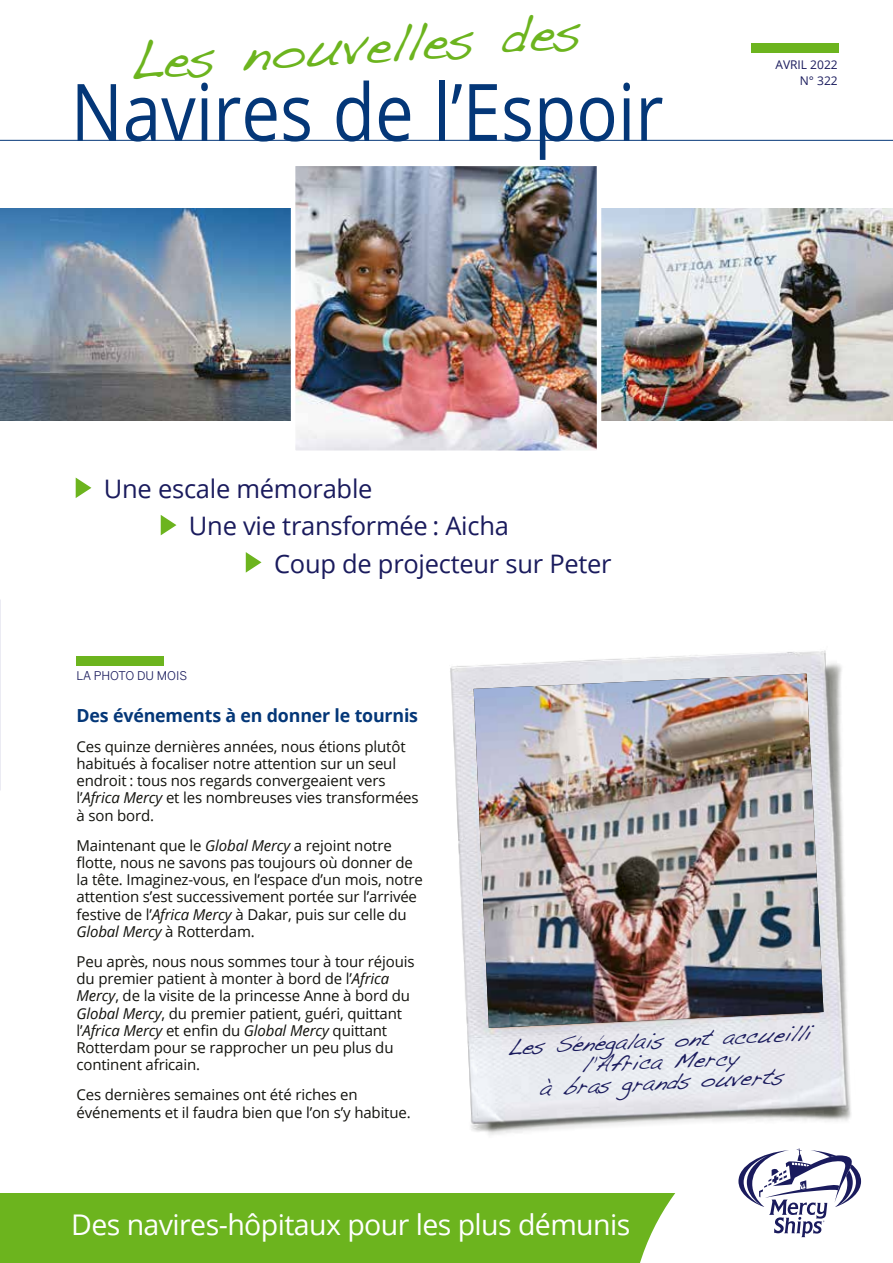
<style>
.page{position:relative;width:893px;height:1263px;background:#fff}
.page>*{position:absolute;margin:0;border:0;box-sizing:border-box;transform-origin:0 0}
.t1{font:79.35px "Open Sans";color:#043778;scale:.87 1}
.t2{font:43.5px "Dakota";color:#6cb41e}
.t3{font:28.5px "Open Sans";letter-spacing:-.02em;color:#fff}
.t4{font:25.5px "Open Sans";letter-spacing:-.01em;color:#1a1b5d}
.t5{font:italic 18px/21px "Dakota";color:#1a1b5d;text-align:center}
.t6{font:700 18px "Open Sans";letter-spacing:-.01em;color:#043778}
.t7{font:15px/17.2px "Open Sans";letter-spacing:-.01em;color:#12120d}
.t8{font:12px/16.5px "Open Sans";color:#1a1b5d;text-align:right}
.t9{font:12px "Benton Sans";color:#1a1b5d}
.s1{font-style:italic}
</style>
<div class="page">
<img style="left:601px;top:208px;width:292px;height:213px">
<div style="left:0;top:1194px;width:893px;height:69px;background:#6cb41e"></div>
<svg style="left:636px;top:1156px;width:257px;height:107px"></svg>
<hr style="left:0;top:140px;width:893px;height:1px;background:#043778">
<img style="left:450px;top:650px;width:401px;height:506px">
<img style="left:0;top:208px;width:291px;height:213px">
<img style="left:474px;top:674px;width:349px;height:354px">
<img style="left:296px;top:167px;width:300px;height:283px">
<div style="left:291px;top:162px;width:310px;height:293px;border:4px solid #fff"></div>
<svg style="left:76px;top:478px;width:15px;height:20px"></svg>
<svg style="left:161px;top:515px;width:15px;height:20px"></svg>
<svg style="left:246px;top:552px;width:15px;height:21px"></svg>
<div style="left:751px;top:44px;width:88px;height:9px;background:#6cb41e"></div>
<div style="left:77px;top:656px;width:87px;height:9px;background:#6cb41e"></div>
<h2 class="t2" style="left:125px;top:39px;width:456px;rotate:-4deg">Les nouvelles des</h2>
<h1 class="t1" style="left:71px;top:58px;width:683px">Navires de l’Espoir</h1>
<p class="t8" style="left:775px;top:56px;width:64px">AVRIL 2022<br>N° 322</p>
<h3 class="t4" style="left:104px;top:471px;width:270px">Une escale mémorable</h3>
<h3 class="t4" style="left:189px;top:509px;width:321px">Une vie transformée : Aicha</h3>
<h3 class="t4" style="left:274px;top:546px;width:339px">Coup de projecteur sur Peter</h3>
<p class="t9" style="left:77px;top:669px;width:112px">LA PHOTO DU MOIS</p>
<p class="t6" style="left:77px;top:702px;width:343px">Des événements à en donner le tournis</p>
<p class="t7" style="left:77px;top:737px;width:344px">Ces quinze dernières années, nous étions plutôt habitués à focaliser notre attention sur un seul endroit : tous nos regards convergeaient vers l’<span class="s1">Africa Mercy</span> et les nombreuses vies transformées à son bord.</p>
<p class="t7" style="left:77px;top:836px;width:348px">Maintenant que le <span class="s1">Global Mercy</span> a rejoint notre flotte, nous ne savons pas toujours où donner de la tête. Imaginez-vous, en l’espace d’un mois, notre attention s’est successivement portée sur l’arrivée festive de l’<span class="s1">Africa Mercy</span> à Dakar, puis sur celle du <span class="s1">Global Mercy</span> à Rotterdam.</p>
<p class="t7" style="left:77px;top:952px;width:340px">Peu après, nous nous sommes tour à tour réjouis du premier patient à monter à bord de l’<span class="s1">Africa Mercy</span>, de la visite de la princesse Anne à bord du <span class="s1">Global Mercy</span>, du premier patient, guéri, quittant l’<span class="s1">Africa Mercy</span> et enfin du <span class="s1">Global Mercy</span> quittant Rotterdam pour se rapprocher un peu plus du continent africain.</p>
<p class="t7" style="left:77px;top:1086px;width:336px">Ces dernières semaines ont été riches en événements et il faudra bien que l’on s’y habitue.</p>
<p class="t5" style="left:506px;top:1038px;width:305px;rotate:-3deg">Les Sénégalais ont accueilli l’Africa Mercy<br>à bras grands ouverts</p>
<h3 class="t3" style="left:71px;top:1205px;width:561px">Des navires-hôpitaux pour les plus démunis</h3>
</div>
